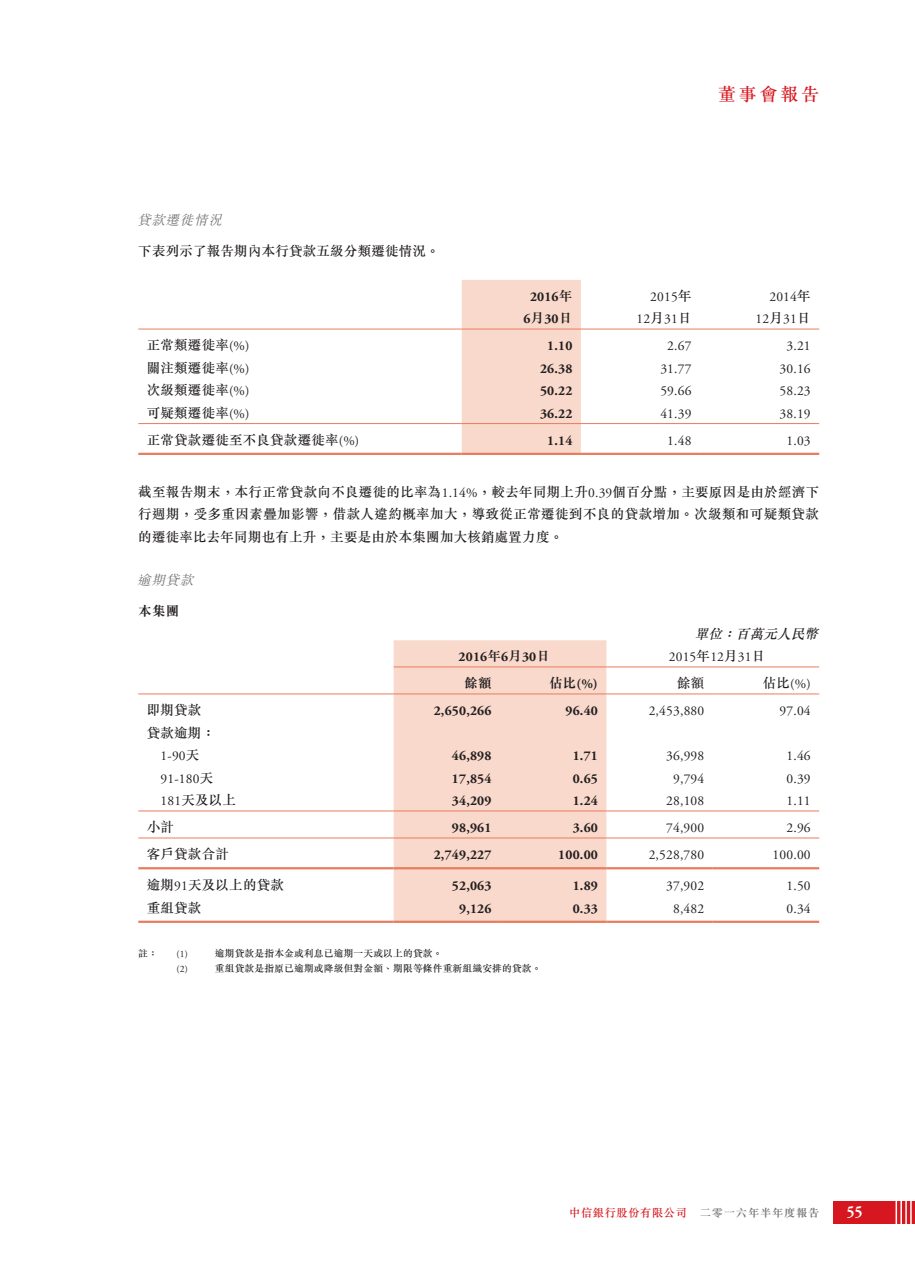
<style>
.page{position:relative;width:915px;height:1263px;background:#fff}
.page>*{position:absolute;margin:0;border:0;box-sizing:border-box;transform-origin:0 0}
.t1{font:500 18px "M Sung HK";letter-spacing:.15em;color:#d7171f}
.t2{font:700 16.5px "Adobe Garamond Pro";color:#fff;scale:.9 1}
.t3{font:500 13.5px/22.5px "M Sung HK";letter-spacing:.015em;color:#231f20;text-align:justify}
.t4{font:13.5px/22.5px "Adobe Garamond Pro";letter-spacing:.015em;color:#231f20;text-align:right}
.t5{font:700 13.5px/22.5px "Adobe Garamond Pro";letter-spacing:.015em;color:#231f20;text-align:center}
.t6{font:italic 300 13.5px "M Sung HK";color:#6c6d70}
.t7{font:italic 500 13.5px "M Sung HK";color:#231f20}
.t8{font:700 13.5px "M Sung HK";color:#231f20}
.t9{font:500 11.25px "M Sung HK";letter-spacing:.05em;color:#d7171f}
.t10{font:500 9.75px "M Sung HK";letter-spacing:.015em;color:#231f20}
.t11{font:9.75px "Adobe Garamond Pro";color:#231f20}
.s1{font-family:"M Sung HK"}
.s2{font-family:"M Sung HK";font-weight:500}
.s3{font-family:"Adobe Garamond Pro";font-weight:400}
.s4{font-weight:700;color:#76787b}
</style>
<div class="page">
<div style="left:833px;top:1201px;width:81px;height:23px;background:#d7171f"></div>
<hr style="left:905px;top:1191px;width:1px;height:42px;background:#fff">
<hr style="left:895px;top:1191px;width:1px;height:42px;background:#fff">
<hr style="left:900px;top:1191px;width:1px;height:42px;background:#fff">
<hr style="left:909px;top:1191px;width:2px;height:42px;background:#fff">
<div style="left:461px;top:280px;width:119px;height:173px;background:#f9d9cb"></div>
<hr style="left:138px;top:329px;width:323px;height:1px;background:#e77d60">
<hr style="left:461px;top:329px;width:119px;height:1px;background:#e77d60">
<hr style="left:580px;top:329px;width:119px;height:1px;background:#e77d60">
<hr style="left:699px;top:329px;width:120px;height:1px;background:#e77d60">
<hr style="left:138px;top:423px;width:323px;height:1px;background:#e77d60">
<hr style="left:461px;top:423px;width:119px;height:1px;background:#e77d60">
<hr style="left:580px;top:423px;width:119px;height:1px;background:#e77d60">
<hr style="left:699px;top:423px;width:120px;height:1px;background:#e77d60">
<hr style="left:138px;top:453px;width:323px;height:2px;background:#e77d60">
<hr style="left:461px;top:453px;width:119px;height:2px;background:#e77d60">
<hr style="left:580px;top:453px;width:119px;height:2px;background:#e77d60">
<hr style="left:699px;top:453px;width:120px;height:2px;background:#e77d60">
<div style="left:393px;top:640px;width:213px;height:281px;background:#f9d9cb"></div>
<hr style="left:393px;top:666px;width:213px;height:1px;background:#e77d60">
<hr style="left:606px;top:666px;width:213px;height:1px;background:#e77d60">
<hr style="left:138px;top:693px;width:255px;height:1px;background:#e77d60">
<hr style="left:393px;top:693px;width:107px;height:1px;background:#e77d60">
<hr style="left:500px;top:693px;width:106px;height:1px;background:#e77d60">
<hr style="left:606px;top:693px;width:106px;height:1px;background:#e77d60">
<hr style="left:712px;top:693px;width:107px;height:1px;background:#e77d60">
<hr style="left:138px;top:810px;width:255px;height:1px;background:#e77d60">
<hr style="left:393px;top:810px;width:107px;height:1px;background:#e77d60">
<hr style="left:500px;top:810px;width:106px;height:1px;background:#e77d60">
<hr style="left:606px;top:810px;width:106px;height:1px;background:#e77d60">
<hr style="left:712px;top:810px;width:107px;height:1px;background:#e77d60">
<hr style="left:138px;top:838px;width:255px;height:1px;background:#e77d60">
<hr style="left:393px;top:838px;width:107px;height:1px;background:#e77d60">
<hr style="left:500px;top:838px;width:106px;height:1px;background:#e77d60">
<hr style="left:606px;top:838px;width:106px;height:1px;background:#e77d60">
<hr style="left:712px;top:838px;width:107px;height:1px;background:#e77d60">
<hr style="left:138px;top:867px;width:255px;height:2px;background:#e77d60">
<hr style="left:393px;top:867px;width:107px;height:2px;background:#e77d60">
<hr style="left:500px;top:867px;width:106px;height:2px;background:#e77d60">
<hr style="left:606px;top:867px;width:106px;height:2px;background:#e77d60">
<hr style="left:712px;top:867px;width:107px;height:2px;background:#e77d60">
<hr style="left:138px;top:921px;width:255px;height:2px;background:#e77d60">
<hr style="left:393px;top:921px;width:107px;height:2px;background:#e77d60">
<hr style="left:500px;top:921px;width:106px;height:2px;background:#e77d60">
<hr style="left:606px;top:921px;width:106px;height:2px;background:#e77d60">
<hr style="left:712px;top:921px;width:107px;height:2px;background:#e77d60">
<p class="t6" style="left:137px;top:210px;width:90px">貸款遷徙情況</p>
<p class="t3" style="left:138px;top:239px;width:303px">下表列示了報告期內本行貸款五級分類遷徙情況。</p>
<h1 class="t1" style="left:718px;top:81px;width:102px">董事會報告</h1>
<p class="t5" style="left:523px;top:285px;width:50px">2016<span class="s1">年<br></span>6<span class="s1">月</span>30<span class="s1">日</span></p>
<p class="t4" style="left:636px;top:286px;width:57px">2015<span class="s2">年<br></span>12<span class="s2">月</span>31<span class="s2">日</span></p>
<p class="t4" style="left:755px;top:286px;width:57px">2014<span class="s2">年<br></span>12<span class="s2">月</span>31<span class="s2">日</span></p>
<p class="t3" style="left:147px;top:334px;width:104px">正常類遷徙率<span class="s3">(%)</span></p>
<p class="t5" style="left:547px;top:335px;width:27px">1.10</p>
<p class="t4" style="left:667px;top:335px;width:26px">2.67</p>
<p class="t4" style="left:786px;top:335px;width:26px">3.21</p>
<p class="t3" style="left:147px;top:356px;width:104px">關注類遷徙率<span class="s3">(%)</span></p>
<p class="t5" style="left:540px;top:357px;width:34px">26.38</p>
<p class="t4" style="left:660px;top:358px;width:33px">31.77</p>
<p class="t4" style="left:779px;top:358px;width:33px">30.16</p>
<p class="t3" style="left:147px;top:379px;width:104px">次級類遷徙率<span class="s3">(%)</span></p>
<p class="t5" style="left:540px;top:380px;width:34px">50.22</p>
<p class="t4" style="left:660px;top:380px;width:33px">59.66</p>
<p class="t4" style="left:779px;top:380px;width:33px">58.23</p>
<p class="t3" style="left:147px;top:401px;width:104px">可疑類遷徙率<span class="s3">(%)</span></p>
<p class="t5" style="left:540px;top:402px;width:34px">36.22</p>
<p class="t4" style="left:660px;top:403px;width:33px">41.39</p>
<p class="t4" style="left:779px;top:403px;width:33px">38.19</p>
<p class="t3" style="left:147px;top:428px;width:214px">正常貸款遷徙至不良貸款遷徙率<span class="s3">(%)</span></p>
<p class="t5" style="left:547px;top:429px;width:27px">1.14</p>
<p class="t4" style="left:667px;top:430px;width:26px">1.48</p>
<p class="t4" style="left:786px;top:430px;width:26px">1.03</p>
<p class="t3" style="left:138px;top:480px;width:682px">截至報告期末，本行正常貸款向不良遷徙的比率為<span class="s3">1.14%</span>，較去年同期上升<span class="s3">0.39</span>個百分點，主要原因是由於經濟下行週期，受多重因素疊加影響，借款人違約概率加大，導致從正常遷徙到不良的貸款增加。次級類和可疑類貸款的遷徙率比去年同期也有上升，主要是由於本集團加大核銷處置力度。</p>
<p class="t6" style="left:137px;top:571px;width:62px">逾期貸款</p>
<p class="t8" style="left:138px;top:602px;width:42px">本集團</p>
<p class="t7" style="left:694px;top:624px;width:129px">單位：百萬元人民幣</p>
<p class="t5" style="left:458px;top:646px;width:93px">2016<span class="s1">年</span>6<span class="s1">月</span>30<span class="s1">日</span></p>
<p class="t4" style="left:668px;top:646px;width:98px">2015<span class="s2">年</span>12<span class="s2">月</span>31<span class="s2">日</span></p>
<p class="t8" style="left:464px;top:674px;width:29px">餘額</p>
<p class="t5" style="left:549px;top:673px;width:50px"><span class="s1">佔比</span>(%)</p>
<p class="t3" style="left:677px;top:671px;width:29px">餘額</p>
<p class="t4" style="left:762px;top:673px;width:49px"><span class="s2">佔比</span>(%)</p>
<p class="t3" style="left:147px;top:698px;width:56px">即期貸款</p>
<p class="t5" style="left:433px;top:700px;width:59px">2,650,266</p>
<p class="t5" style="left:565px;top:700px;width:34px">96.40</p>
<p class="t4" style="left:648px;top:700px;width:57px">2,453,880</p>
<p class="t4" style="left:779px;top:700px;width:33px">97.04</p>
<p class="t3" style="left:147px;top:721px;width:70px">貸款逾期：</p>
<p class="t4" style="left:160px;top:745px;width:40px">1-90<span class="s2">天</span></p>
<p class="t5" style="left:452px;top:745px;width:41px">46,898</p>
<p class="t5" style="left:572px;top:745px;width:27px">1.71</p>
<p class="t4" style="left:666px;top:745px;width:40px">36,998</p>
<p class="t4" style="left:786px;top:745px;width:26px">1.46</p>
<p class="t4" style="left:160px;top:767px;width:54px">91-180<span class="s2">天</span></p>
<p class="t5" style="left:452px;top:767px;width:41px">17,854</p>
<p class="t5" style="left:572px;top:767px;width:27px">0.65</p>
<p class="t4" style="left:673px;top:767px;width:33px">9,794</p>
<p class="t4" style="left:786px;top:767px;width:26px">0.39</p>
<p class="t3" style="left:160px;top:788px;width:77px"><span class="s3">181</span>天及以上</p>
<p class="t5" style="left:452px;top:790px;width:41px">34,209</p>
<p class="t5" style="left:572px;top:790px;width:27px">1.24</p>
<p class="t4" style="left:666px;top:790px;width:40px">28,108</p>
<p class="t4" style="left:786px;top:790px;width:26px">1.11</p>
<p class="t3" style="left:147px;top:815px;width:29px">小計</p>
<p class="t5" style="left:452px;top:817px;width:41px">98,961</p>
<p class="t5" style="left:572px;top:817px;width:27px">3.60</p>
<p class="t4" style="left:666px;top:817px;width:40px">74,900</p>
<p class="t4" style="left:786px;top:817px;width:26px">2.96</p>
<p class="t3" style="left:147px;top:842px;width:84px">客戶貸款合計</p>
<p class="t5" style="left:433px;top:844px;width:59px">2,749,227</p>
<p class="t5" style="left:558px;top:844px;width:41px">100.00</p>
<p class="t4" style="left:648px;top:844px;width:57px">2,528,780</p>
<p class="t4" style="left:772px;top:844px;width:40px">100.00</p>
<p class="t3" style="left:147px;top:873px;width:139px">逾期<span class="s3">91</span>天及以上的貸款</p>
<p class="t5" style="left:452px;top:875px;width:41px">52,063</p>
<p class="t5" style="left:572px;top:875px;width:27px">1.89</p>
<p class="t4" style="left:666px;top:875px;width:40px">37,902</p>
<p class="t4" style="left:786px;top:875px;width:26px">1.50</p>
<p class="t3" style="left:147px;top:896px;width:56px">重組貸款</p>
<p class="t5" style="left:459px;top:897px;width:34px">9,126</p>
<p class="t5" style="left:572px;top:897px;width:27px">0.33</p>
<p class="t4" style="left:673px;top:898px;width:33px">8,482</p>
<p class="t4" style="left:786px;top:898px;width:26px">0.34</p>
<p class="t10" style="left:138px;top:946px;width:21px">註：</p>
<p class="t11" style="left:176px;top:948px;width:13px">(1)</p>
<p class="t10" style="left:215px;top:946px;width:229px">逾期貸款是指本金或利息已逾期一天或以上的貸款。</p>
<p class="t11" style="left:176px;top:963px;width:13px">(2)</p>
<p class="t10" style="left:215px;top:961px;width:328px">重組貸款是指原已逾期或降級但對金額、期限等條件重新組織安排的貸款。</p>
<p class="t9" style="left:569px;top:1205px;width:251px">中信銀行股份有限公司 <span class="s4">二零一六年半年度報告</span></p>
<p class="t2" style="left:846px;top:1202px;width:19px">55</p>
</div>
